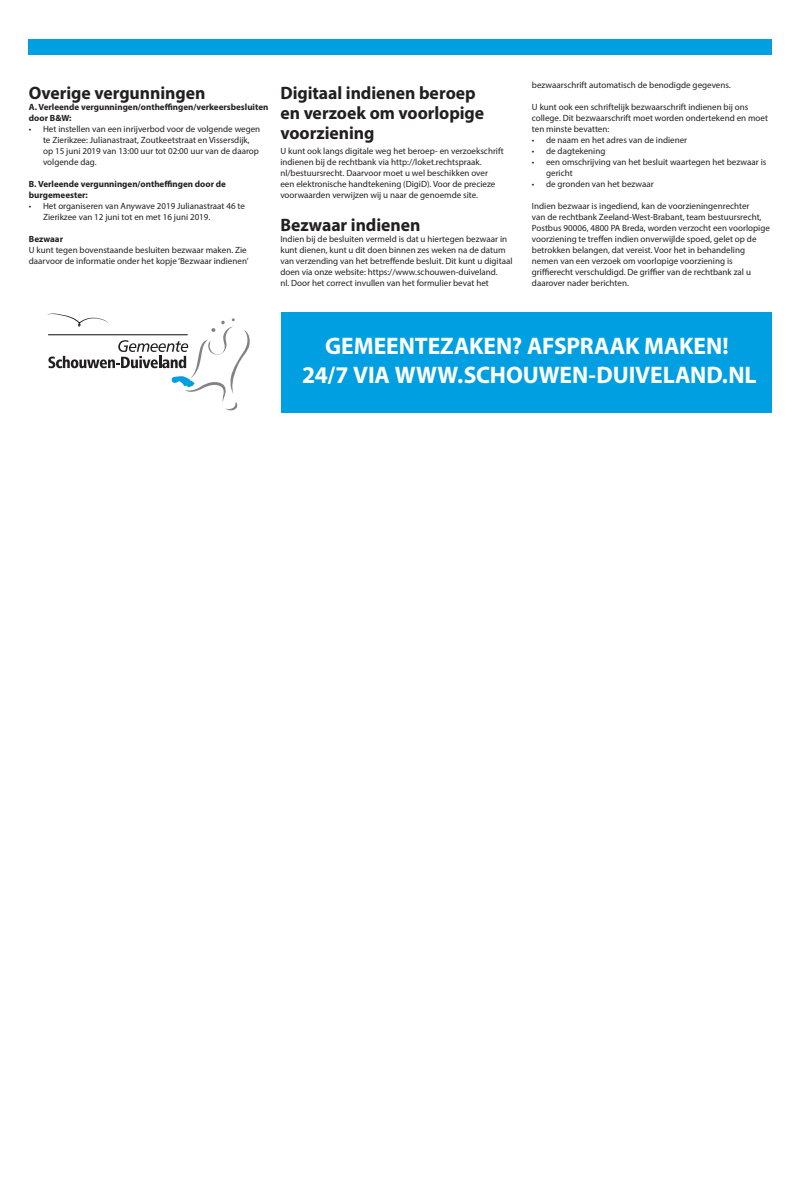
<style>
.page{position:relative;width:806px;height:1180px;background:#fff}
.page>*{position:absolute;margin:0;border:0;box-sizing:border-box;transform-origin:0 0}
.t1{font:24px/28.8px "Myriad Pro Bold 3";letter-spacing:-.005em;color:#fff;text-align:center}
.Artikelkop_vet_zwart{font:700 18px/20px "Myriad Pro";letter-spacing:-.005em;color:#231f20}
.Bodytekst_Regular{font:9px/11px "Myriad Pro";color:#231f20}
.Kop_Bold{font:700 9px/11px "Myriad Pro";color:#231f20}
</style>
<div class="page">
<div style="left:28px;top:40px;width:743px;height:15px;background:#009fe2"></div>
<svg style="left:47px;top:313px;width:203px;height:97px"></svg>
<hr style="left:48px;top:334px;width:139px;height:1px;background:#231f20">
<div style="left:281px;top:312px;width:490px;height:101px;background:#009fe2"></div>
<h2 class="Artikelkop_vet_zwart" style="left:29px;top:82px;width:178px">Overige vergunningen</h2>
<p class="Kop_Bold" style="left:29px;top:101px;width:241px">A. Verleende vergunningen/ontheffingen/verkeersbesluiten door B&amp;W:</p>
<p class="Bodytekst_Regular" style="left:43px;top:123px;width:218px;text-indent:-14px">• Het instellen van een inrijverbod voor de volgende wegen te Zierikzee: Julianastraat, Zoutkeetstraat en Vissersdijk, op 15 juni 2019 van 13:00 uur tot 02:00 uur van de daarop volgende dag.</p>
<p class="Kop_Bold" style="left:29px;top:178px;width:198px">B. Verleende vergunningen/ontheffingen door de burgemeester:</p>
<p class="Bodytekst_Regular" style="left:43px;top:200px;width:203px;text-indent:-14px">• Het organiseren van Anywave 2019 Julianastraat 46 te<br>Zierikzee van 12 juni tot en met 16 juni 2019.</p>
<p class="Kop_Bold" style="left:29px;top:233px;width:36px">Bezwaar</p>
<p class="Bodytekst_Regular" style="left:29px;top:244px;width:221px">U kunt tegen bovenstaande besluiten bezwaar maken. Zie daarvoor de informatie onder het kopje ‘Bezwaar indienen’</p>
<h2 class="Artikelkop_vet_zwart" style="left:280px;top:82px;width:205px">Digitaal indienen beroep en verzoek om voorlopige voorziening</h2>
<p class="Bodytekst_Regular" style="left:280px;top:145px;width:225px">U kunt ook langs digitale weg het beroep- en verzoekschrift indienen bij de rechtbank via http://loket.rechtspraak. nl/bestuursrecht. Daarvoor moet u wel beschikken over een elektronische handtekening (DigiD). Voor de precieze voorwaarden verwijzen wij u naar de genoemde site.</p>
<h2 class="Artikelkop_vet_zwart" style="left:280px;top:214px;width:141px">Bezwaar indienen</h2>
<p class="Bodytekst_Regular" style="left:280px;top:233px;width:233px">Indien bij de besluiten vermeld is dat u hiertegen bezwaar in kunt dienen, kunt u dit doen binnen zes weken na de datum van verzending van het betreffende besluit. Dit kunt u digitaal doen via onze website: https://www.schouwen-duiveland.<br>nl. Door het correct invullen van het formulier bevat het</p>
<p class="Bodytekst_Regular" style="left:531px;top:79px;width:200px">bezwaarschrift automatisch de benodigde gegevens.</p>
<p class="Bodytekst_Regular" style="left:531px;top:101px;width:237px">U kunt ook een schriftelijk bezwaarschrift indienen bij ons college. Dit bezwaarschrift moet worden ondertekend en moet ten minste bevatten:</p>
<p class="Bodytekst_Regular" style="left:531px;top:134px;width:157px">• de naam en het adres van de indiener</p>
<p class="Bodytekst_Regular" style="left:531px;top:145px;width:75px">• de dagtekening</p>
<p class="Bodytekst_Regular" style="left:545px;top:156px;width:221px;text-indent:-14px">• een omschrijving van het besluit waartegen het bezwaar is gericht</p>
<p class="Bodytekst_Regular" style="left:531px;top:178px;width:123px">• de gronden van het bezwaar</p>
<p class="Bodytekst_Regular" style="left:531px;top:200px;width:239px">Indien bezwaar is ingediend, kan de voorzieningenrechter<br>van de rechtbank Zeeland-West-Brabant, team bestuursrecht, Postbus 90006, 4800 PA Breda, worden verzocht een voorlopige voorziening te treffen indien onverwijlde spoed, gelet op de betrokken belangen, dat vereist. Voor het in behandeling nemen van een verzoek om voorlopige voorziening is griffierecht verschuldigd. De griffier van de rechtbank zal u daarover nader berichten.</p>
<h1 class="t1" style="left:302px;top:330px;width:455px">GEMEENTEZAKEN? AFSPRAAK MAKEN!<br>24/7 VIA WWW.SCHOUWEN-DUIVELAND.NL</h1>
</div>
